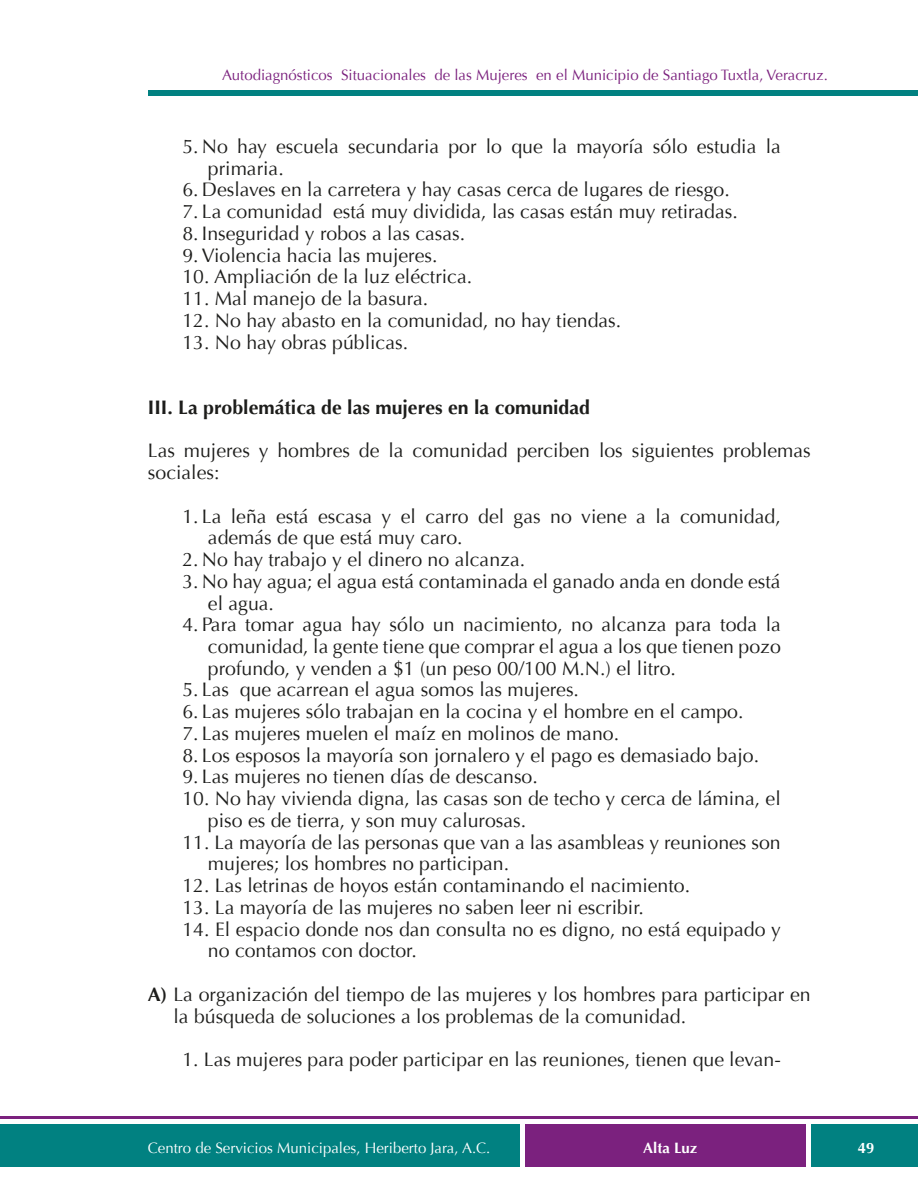
<style>
.page{position:relative;width:918px;height:1188px;background:#fff}
.page>*{position:absolute;margin:0;border:0;box-sizing:border-box;transform-origin:0 0}
.t1{font:19.5px/21.8px "Optima";color:#1d1d1b}
.t2{font:700 19.5px "Optima";color:#1d1d1b}
.t3{font:15px "Optima";color:#7b217e}
.t4{font:15px "Optima";color:#fff}
.t5{font:700 15px "Optima";color:#fff}
.s1{font-weight:700}
</style>
<div class="page">
<div style="left:0;top:1124px;width:519px;height:43px;background:#018181"></div>
<div style="left:812px;top:1124px;width:106px;height:43px;background:#018181"></div>
<div style="left:525px;top:1124px;width:281px;height:43px;background:#7b217e"></div>
<hr style="left:0;top:1116px;width:918px;height:3px;background:#7b217e">
<div style="left:149px;top:90px;width:769px;height:6px;background:#018181"></div>
<p class="t3" style="left:222px;top:66px;width:607px">Autodiagnósticos Situacionales de las Mujeres en el Municipio de Santiago Tuxtla, Veracruz.</p>
<p class="t1" style="left:208px;top:136px;width:574px;text-indent:-26px">5. No hay escuela secundaria por lo que la mayoría sólo estudia la primaria.</p>
<p class="t1" style="left:182px;top:179px;width:549px">6. Deslaves en la carretera y hay casas cerca de lugares de riesgo.</p>
<p class="t1" style="left:182px;top:201px;width:557px">7. La comunidad está muy dividida, las casas están muy retiradas.</p>
<p class="t1" style="left:182px;top:223px;width:284px">8. Inseguridad y robos a las casas.</p>
<p class="t1" style="left:182px;top:244px;width:257px">9. Violencia hacia las mujeres.</p>
<p class="t1" style="left:182px;top:266px;width:291px">10. Ampliación de la luz eléctrica.</p>
<p class="t1" style="left:182px;top:288px;width:247px">11. Mal manejo de la basura.</p>
<p class="t1" style="left:182px;top:310px;width:440px">12. No hay abasto en la comunidad, no hay tiendas.</p>
<p class="t1" style="left:182px;top:331px;width:227px">13. No hay obras públicas.</p>
<p class="t2" style="left:148px;top:396px;width:444px">III. La problemática de las mujeres en la comunidad</p>
<p class="t1" style="left:148px;top:440px;width:664px">Las mujeres y hombres de la comunidad perciben los siguientes problemas sociales:</p>
<p class="t1" style="left:208px;top:505px;width:574px;text-indent:-26px">1. La leña está escasa y el carro del gas no viene a la comunidad, además de que está muy caro.</p>
<p class="t1" style="left:182px;top:549px;width:344px">2. No hay trabajo y el dinero no alcanza.</p>
<p class="t1" style="left:208px;top:571px;width:574px;text-indent:-26px">3. No hay agua; el agua está contaminada el ganado anda en donde está el agua.</p>
<p class="t1" style="left:208px;top:614px;width:574px;text-align:justify;text-indent:-26px">4. Para tomar agua hay sólo un nacimiento, no alcanza para toda la comunidad, la gente tiene que comprar el agua a los que tienen pozo profundo, y venden a $1 (un peso 00/100 M.N.) el litro.</p>
<p class="t1" style="left:182px;top:679px;width:398px">5. Las que acarrean el agua somos las mujeres.</p>
<p class="t1" style="left:182px;top:701px;width:563px">6. Las mujeres sólo trabajan en la cocina y el hombre en el campo.</p>
<p class="t1" style="left:182px;top:723px;width:438px">7. Las mujeres muelen el maíz en molinos de mano.</p>
<p class="t1" style="left:182px;top:744px;width:578px">8. Los esposos la mayoría son jornalero y el pago es demasiado bajo.</p>
<p class="t1" style="left:182px;top:766px;width:357px">9. Las mujeres no tienen días de descanso.</p>
<p class="t1" style="left:208px;top:788px;width:574px;text-indent:-26px">10. No hay vivienda digna, las casas son de techo y cerca de lámina, el piso es de tierra, y son muy calurosas.</p>
<p class="t1" style="left:208px;top:831px;width:574px;text-indent:-26px">11. La mayoría de las personas que van a las asambleas y reuniones son mujeres; los hombres no participan.</p>
<p class="t1" style="left:182px;top:875px;width:509px">12. Las letrinas de hoyos están contaminando el nacimiento.</p>
<p class="t1" style="left:182px;top:897px;width:463px">13. La mayoría de las mujeres no saben leer ni escribir.</p>
<p class="t1" style="left:208px;top:918px;width:574px;text-indent:-26px">14. El espacio donde nos dan consulta no es digno, no está equipado y no contamos con doctor.</p>
<p class="t1" style="left:173px;top:984px;width:639px;text-indent:-26px"><span class="s1">A)</span> La organización del tiempo de las mujeres y los hombres para participar en la búsqueda de soluciones a los problemas de la comunidad.</p>
<p class="t1" style="left:182px;top:1049px;width:600px">1. Las mujeres para poder participar en las reuniones, tienen que levan-</p>
<p class="t4" style="left:148px;top:1139px;width:344px">Centro de Servicios Municipales, Heriberto Jara, A.C.</p>
<p class="t5" style="left:643px;top:1139px;width:56px">Alta Luz</p>
<p class="t5" style="left:858px;top:1139px;width:18px">49</p>
</div>
